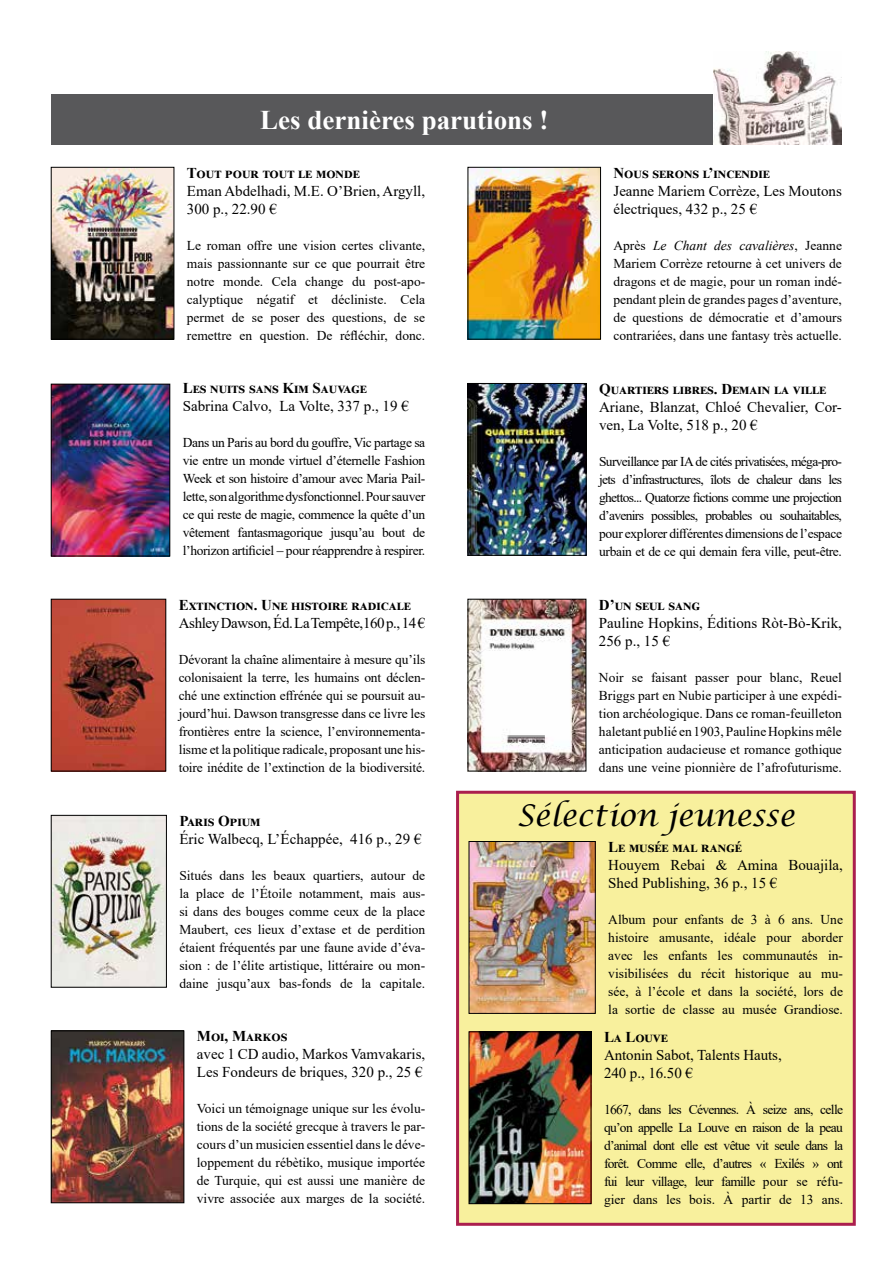
<style>
.page{position:relative;width:893px;height:1263px;background:#fff}
.page>*{position:absolute;margin:0;border:0;box-sizing:border-box;transform-origin:0 0}
.t1{font:italic 30px "Lucida Calligraphy";color:#000}
.t2{font:700 27px "Times New Roman";color:#fff}
.t3{font:15px/18px "Times New Roman";color:#000}
.t4{font:700 15px "Times New Roman";letter-spacing:.01em;color:#000}
.t5{font:700 15px "Times New Roman";letter-spacing:.03em;color:#000}
.t6{font:15px "Times New Roman";letter-spacing:-.025em;color:#000}
.t7{font:13.5px/18px "Times New Roman";color:#000;text-align:justify}
.s1{font-style:italic}
</style>
<div class="page">
<div style="left:51px;top:95px;width:791px;height:50px;background:#58585a"></div>
<img style="left:713px;top:51px;width:129px;height:94px">
<img style="left:470px;top:169px;width:129px;height:168px">
<div style="left:468px;top:167px;width:133px;height:172px;border:1px solid #000"></div>
<img style="left:53px;top:169px;width:119px;height:168px">
<div style="left:51px;top:167px;width:123px;height:172px;border:1px solid #000"></div>
<img style="left:470px;top:385px;width:114px;height:168px">
<div style="left:468px;top:383px;width:118px;height:172px;border:1px solid #000"></div>
<img style="left:53px;top:386px;width:115px;height:168px">
<div style="left:51px;top:384px;width:119px;height:172px;border:1px solid #000"></div>
<img style="left:53px;top:817px;width:112px;height:168px">
<div style="left:51px;top:815px;width:116px;height:172px;border:1px solid #000"></div>
<img style="left:470px;top:601px;width:114px;height:168px">
<img style="left:53px;top:601px;width:111px;height:168px">
<div style="left:51px;top:599px;width:115px;height:172px;border:1px solid #000"></div>
<div style="left:456px;top:791px;width:400px;height:435px;background:#f8f09d;border:3px solid #ab1f4e"></div>
<img style="left:471px;top:843px;width:122px;height:168px">
<img style="left:471px;top:1033px;width:118px;height:169px">
<div style="left:469px;top:1031px;width:122px;height:173px;border:1px solid #000"></div>
<img style="left:53px;top:1033px;width:129px;height:168px">
<div style="left:51px;top:1031px;width:133px;height:172px;border:1px solid #000"></div>
<h2 class="t2" style="left:260px;top:101px;width:290px">Les dernières parutions !</h2>
<p class="t4" style="left:187px;top:162px;width:174px">Tout pour tout le monde</p>
<p class="t3" style="left:187px;top:181px;width:240px">Eman Abdelhadi, M.E. O’Brien, Argyll,<br>300 p., 22.90 €</p>
<p class="t7" style="left:187px;top:236px;width:240px">Le roman offre une vision certes clivante, mais passionnante sur ce que pourrait être notre monde. Cela change du post-apo&shy;calyptique négatif et décliniste. Cela permet de se poser des questions, de se remettre en question. De réfléchir, donc.</p>
<p class="t4" style="left:183px;top:378px;width:185px">Les nuits sans Kim Sauvage</p>
<p class="t3" style="left:183px;top:397px;width:228px">Sabrina Calvo, La Volte, 337 p., 19 €</p>
<p class="t7" style="left:183px;top:433px;width:244px">Dans un Paris au bord du gouffre, Vic partage sa vie entre un monde virtuel d’éternelle Fashion Week et son histoire d’amour avec Maria Pail&shy;lette, son algorithme dysfonctionnel. Pour sauver ce qui reste de magie, commence la quête d’un vêtement fantasmagorique jusqu’au bout de l’horizon artificiel ‒ pour réapprendre à respirer.</p>
<p class="t5" style="left:179px;top:594px;width:233px">Extinction. Une histoire radicale</p>
<p class="t6" style="left:179px;top:612px;width:248px">Ashley Dawson, éd. La Tempête,160 p., 14 €</p>
<p class="t7" style="left:179px;top:650px;width:248px">Dévorant la chaîne alimentaire à mesure qu’ils colonisaient la terre, les humains ont déclen&shy;ché une extinction effrénée qui se poursuit au&shy;jourd’hui. Dawson transgresse dans ce livre les frontières entre la science, l’environnementa&shy;lisme et la politique radicale, proposant une his&shy;toire inédite de l’extinction de la biodiversité.</p>
<p class="t4" style="left:613px;top:162px;width:158px">Nous serons l’incendie</p>
<p class="t3" style="left:613px;top:181px;width:230px">Jeanne Mariem Corrèze, Les Moutons électriques, 432 p., 25 €</p>
<p class="t7" style="left:613px;top:236px;width:230px">Après <span class="s1">Le Chant des cavalières</span>, Jeanne Mariem Corrèze retourne à cet univers de dragons et de magie, pour un roman indé&shy;pendant plein de grandes pages d’aventure, de questions de démocratie et d’amours contrariées, dans une fantasy très actuelle.</p>
<p class="t5" style="left:599px;top:378px;width:228px">Quartiers libres. Demain la ville</p>
<p class="t3" style="left:599px;top:397px;width:244px">Ariane, Blanzat, Chloé Chevalier, Cor&shy;ven, La Volte, 518 p., 20 €</p>
<p class="t7" style="left:599px;top:452px;width:244px">Surveillance par IA de cités privatisées, méga-pro&shy;jets d’infrastructures, îlots de chaleur dans les ghettos... Quatorze fictions comme une projection d’avenirs possibles, probables ou souhaitables, pour explorer différentes dimensions de l’espace urbain et de ce qui demain fera ville, peut-être.</p>
<p class="t4" style="left:599px;top:594px;width:103px">D’un seul sang</p>
<p class="t3" style="left:599px;top:613px;width:245px">Pauline Hopkins, Éditions Ròt-Bò-Krik,<br>256 p., 15 €</p>
<p class="t7" style="left:599px;top:668px;width:245px">Noir se faisant passer pour blanc, Reuel Briggs part en Nubie participer à une expédi&shy;tion archéologique. Dans ce roman-feuilleton haletant publié en 1903, Pauline Hopkins mêle anticipation audacieuse et romance gothique dans une veine pionnière de l’afrofuturisme.</p>
<p class="t4" style="left:179px;top:810px;width:83px">Paris Opium</p>
<p class="t3" style="left:179px;top:829px;width:244px">Éric Walbecq, L’échappée, 416 p., 29 €</p>
<p class="t7" style="left:179px;top:866px;width:247px">Situés dans les beaux quartiers, autour de la place de l’Étoile notamment, mais aus&shy;si dans des bouges comme ceux de la place Maubert, ces lieux d’extase et de perdition étaient fréquentés par une faune avide d’éva&shy;sion : de l’élite artistique, littéraire ou mon&shy;daine jusqu’aux bas-fonds de la capitale.</p>
<p class="t4" style="left:197px;top:1025px;width:92px">Moi, Markos</p>
<p class="t3" style="left:197px;top:1045px;width:230px">avec 1 CD audio, Markos Vamvakaris,<br>Les Fondeurs de briques, 320 p., 25 €</p>
<p class="t7" style="left:197px;top:1099px;width:230px">Voici un témoignage unique sur les évolu&shy;tions de la société grecque à travers le par&shy;cours d’un musicien essentiel dans le déve&shy;loppement du rébètiko, musique importée de Turquie, qui est aussi une manière de vivre associée aux marges de la société.</p>
<h1 class="t1" style="left:517px;top:797px;width:280px">Sélection jeunesse</h1>
<p class="t4" style="left:608px;top:836px;width:135px">Le musée mal rangé</p>
<p class="t3" style="left:608px;top:855px;width:236px">Houyem Rebai &amp; Amina Bouajila,<br>Shed Publishing, 36 p., 15 €</p>
<p class="t7" style="left:608px;top:910px;width:236px">Album pour enfants de 3 à 6 ans. Une histoire amusante, idéale pour aborder avec les enfants les communautés in&shy;visibilisées du récit historique au mu&shy;sée, à l’école et dans la société, lors de la sortie de classe au musée Grandiose.</p>
<p class="t4" style="left:604px;top:1026px;width:65px">La Louve</p>
<p class="t3" style="left:604px;top:1046px;width:179px">Antonin Sabot, Talents Hauts,<br>240 p., 16.50 €</p>
<p class="t7" style="left:604px;top:1100px;width:241px">1667, dans les Cévennes. À seize ans, celle qu’on appelle La Louve en raison de la peau d’animal dont elle est vêtue vit seule dans la forêt. Comme elle, d’autres « Exilés » ont fui leur village, leur famille pour se réfu&shy;gier dans les bois. à partir de 13 ans.</p>
</div>
